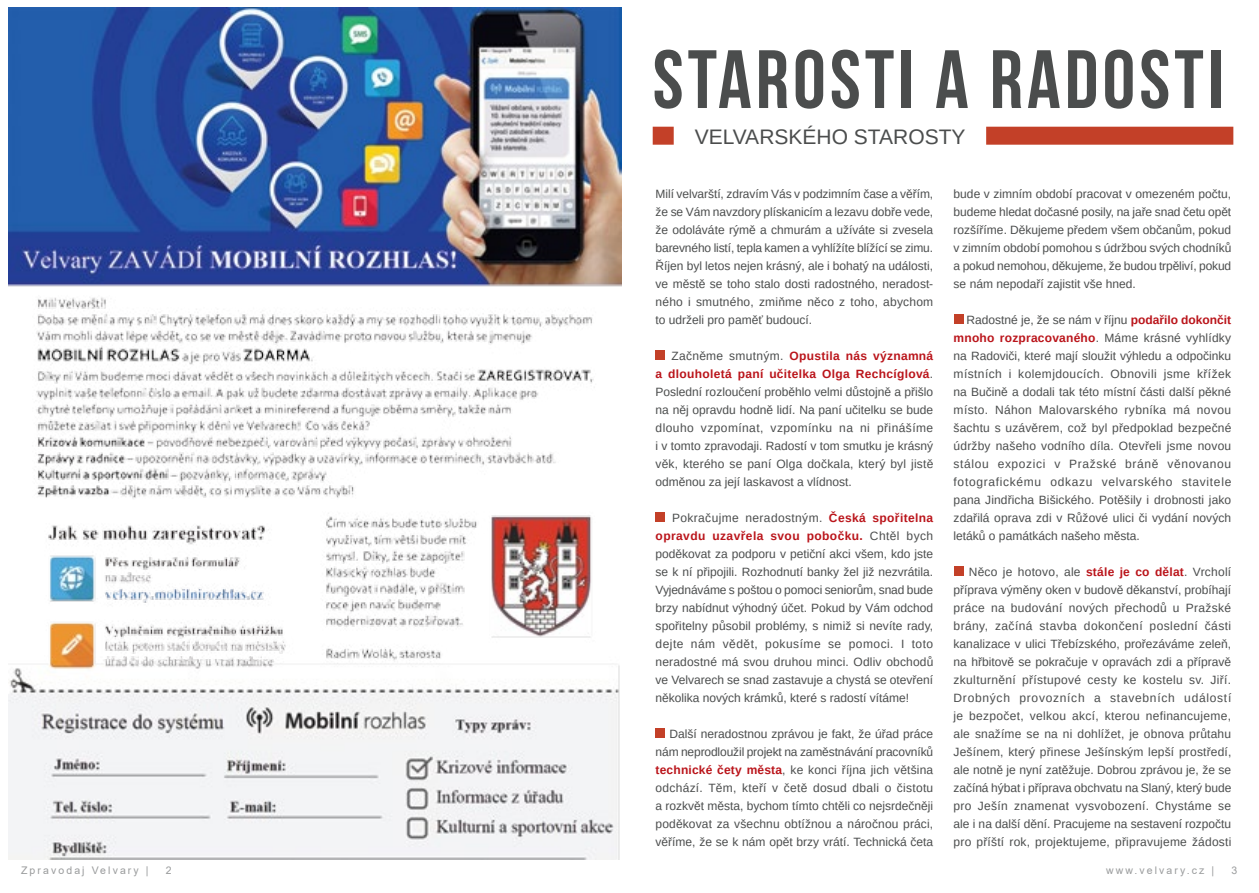
<style>
.page{position:relative;width:1259px;height:893px;background:#fff}
.page>*{position:absolute;margin:0;border:0;box-sizing:border-box;transform-origin:0 0}
.t1{font:82.5px "Bebas Neue";letter-spacing:.05em;color:#4b4d4d}
.t2{font:21px "Arimo";color:#4b4d4d}
.t3{font:12px/18px "Arimo";color:#4b4d4d;text-align:justify}
.t4{font:10.5px "Arial";letter-spacing:.2em;color:#999b9c}
.s1{font-weight:700;color:#ba141a}
</style>
<div class="page">
<div style="left:652px;top:127px;width:22px;height:18px;background:#c34028"></div>
<div style="left:986px;top:127px;width:247px;height:18px;background:#c34028"></div>
<div style="left:655px;top:350px;width:10px;height:10px;background:#c34028"></div>
<div style="left:655px;top:512px;width:10px;height:10px;background:#c34028"></div>
<div style="left:655px;top:728px;width:10px;height:10px;background:#c34028"></div>
<div style="left:953px;top:314px;width:10px;height:10px;background:#c34028"></div>
<div style="left:953px;top:566px;width:10px;height:10px;background:#c34028"></div>
<img style="left:8px;top:7px;width:613px;height:853px">
<h1 class="t1" style="left:652px;top:34px;width:572px">STAROSTI A RADOSTI</h1>
<h2 class="t2" style="left:694px;top:123px;width:272px">VELVARSKÉHO STAROSTY</h2>
<p class="t3" style="left:655px;top:185px;width:279px">Milí velvarští, zdravím Vás v podzimním čase a věřím, že se Vám navzdory plískanicím a lezavu dobře vede, že odoláváte rýmě a chmurám a užíváte si zvesela barevného listí, tepla kamen a vyhlížíte blížící se zimu.<br>Říjen byl letos nejen krásný, ale i bohatý na události, ve městě se toho stalo dosti radostného, neradost&shy;ného i smutného, zmiňme něco z toho, abychom to udrželi pro paměť budoucí.</p>
<p class="t3" style="left:655px;top:347px;width:279px;text-indent:16px">Začněme smutným. <span class="s1">Opustila nás významná a dlouholetá paní učitelka Olga Rechcíglová</span>.<br>Poslední rozloučení proběhlo velmi důstojně a přišlo na něj opravdu hodně lidí. Na paní učitelku se bude dlouho vzpomínat, vzpomínku na ni přinášíme i v tomto zpravodaji. Radostí v tom smutku je krásný věk, kterého se paní Olga dočkala, který byl jistě odměnou za její laskavost a vlídnost.</p>
<p class="t3" style="left:655px;top:509px;width:279px;text-indent:16px">Pokračujme neradostným. <span class="s1">Česká spořitelna opravdu uzavřela svou pobočku.</span> Chtěl bych poděkovat za podporu v petiční akci všem, kdo jste se k ní připojili. Rozhodnutí banky žel již nezvrátila.<br>Vyjednáváme s poštou o pomoci seniorům, snad bude brzy nabídnut výhodný účet. Pokud by Vám odchod spořitelny působil problémy, s nimiž si nevíte rady, dejte nám vědět, pokusíme se pomoci. I toto neradostné má svou druhou minci. Odliv obchodů ve Velvarech se snad zastavuje a chystá se otevření několika nových krámků, které s radostí vítáme!</p>
<p class="t3" style="left:655px;top:725px;width:279px;text-indent:14px">Další neradostnou zprávou je fakt, že úřad práce nám neprodloužil projekt na zaměstnávání pracovníků <span class="s1">technické čety města</span>, ke konci října jich většina odchází. Těm, kteří v četě dosud dbali o čistotu a rozkvět města, bychom tímto chtěli co nejsrdečněji poděkovat za všechnu obtížnou a náročnou práci, věříme, že se k nám opět brzy vrátí. Technická četa</p>
<p class="t3" style="left:953px;top:185px;width:279px">bude v zimním období pracovat v omezeném počtu, budeme hledat dočasné posily, na jaře snad četu opět rozšíříme. Děkujeme předem všem občanům, pokud v zimním období pomohou s údržbou svých chodníků a pokud nemohou, děkujeme, že budou trpěliví, pokud se nám nepodaří zajistit vše hned.</p>
<p class="t3" style="left:953px;top:311px;width:279px;text-indent:13px">Radostné je, že se nám v říjnu <span class="s1">podařilo dokončit mnoho rozpracovaného</span>. Máme krásné vyhlídky na Radoviči, které mají sloužit výhledu a odpočinku místních i kolemjdoucích. Obnovili jsme křížek na Bučině a dodali tak této místní části další pěkné místo. Náhon Malovarského rybníka má novou šachtu s uzávěrem, což byl předpoklad bezpečné údržby našeho vodního díla. Otevřeli jsme novou stálou expozici v Pražské bráně věnovanou fotografickému odkazu velvarského stavitele pana Jindřicha Bišického. Potěšily i drobnosti jako zdařilá oprava zdi v Růžové ulici či vydání nových letáků o památkách našeho města.</p>
<p class="t3" style="left:953px;top:563px;width:279px;text-indent:15px">Něco je hotovo, ale <span class="s1">stále je co dělat</span>. Vrcholí příprava výměny oken v budově děkanství, probíhají práce na budování nových přechodů u Pražské brány, začíná stavba dokončení poslední části kanalizace v ulici Třebízského, prořezáváme zeleň, na hřbitově se pokračuje v opravách zdi a přípravě zkulturnění přístupové cesty ke kostelu sv. Jiří.<br>Drobných provozních a stavebních událostí je bezpočet, velkou akcí, kterou nefinancujeme, ale snažíme se na ni dohlížet, je obnova průtahu Ješínem, který přinese Ješínským lepší prostředí, ale notně je nyní zatěžuje. Dobrou zprávou je, že se začíná hýbat i příprava obchvatu na Slaný, který bude pro Ješín znamenat vysvobození. Chystáme se ale i na další dění. Pracujeme na sestavení rozpočtu pro příští rok, projektujeme, připravujeme žádosti</p>
<p class="t4" style="left:21px;top:863px;width:129px">Zpravodaj Velvary |</p>
<p class="t4" style="left:166px;top:863px;width:7px">2</p>
<p class="t4" style="left:1106px;top:863px;width:110px">www.velvary.cz |</p>
<p class="t4" style="left:1231px;top:863px;width:7px">3</p>
</div>
